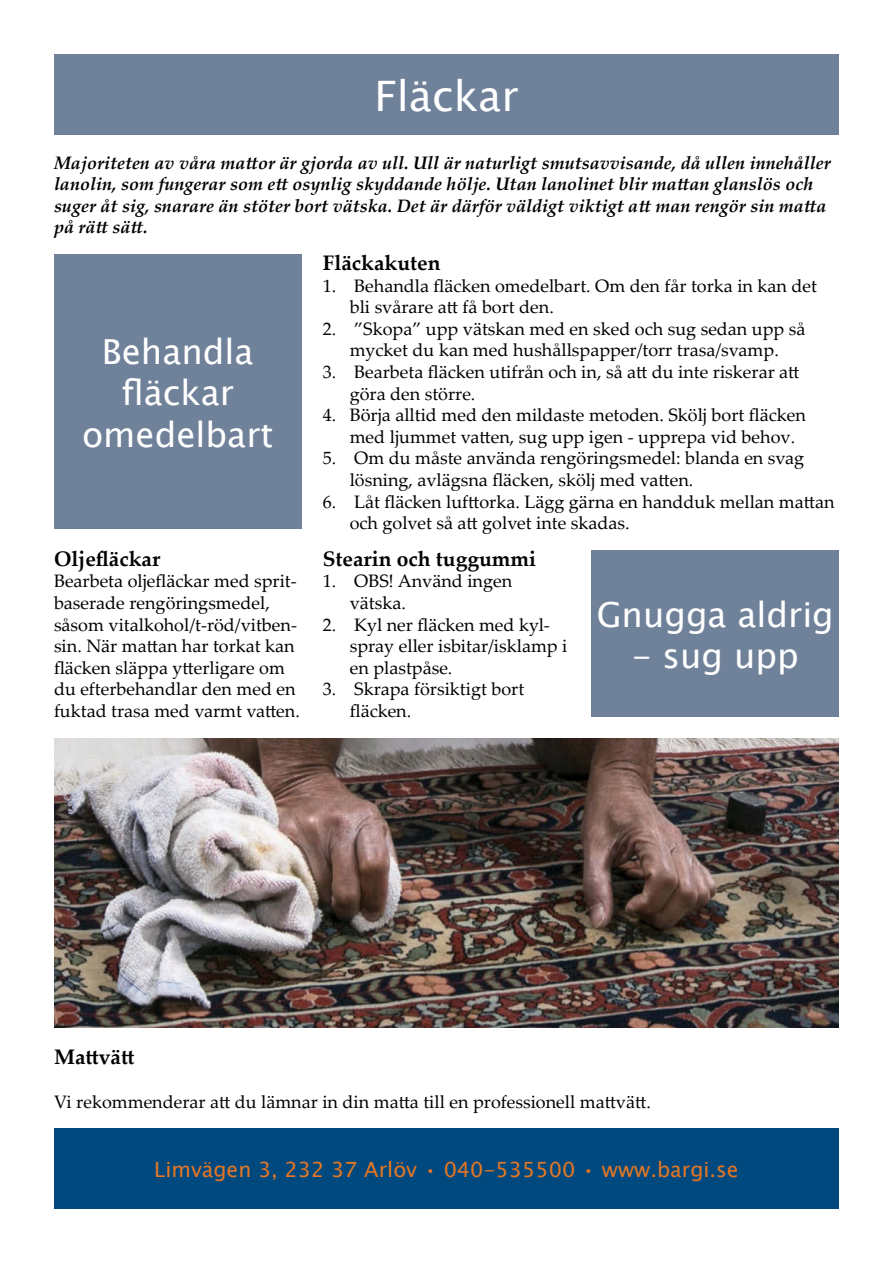
<style>
.page{position:relative;width:893px;height:1263px;background:#fff}
.page>*{position:absolute;margin:0;border:0;box-sizing:border-box;transform-origin:0 0}
.t1{font:42px "Lucida Sans Unicode";color:#fff}
.t2{font:34.5px/41.4px "Lucida Sans Unicode";color:#fff;text-align:center}
.t3{font:700 21px "Palatino Linotype";color:#000}
.t4{font:21px "Lucida Sans Unicode";color:#e47624}
.t5{font:18px/21.6px "Palatino Linotype";color:#000}
.t6{font:italic 700 18px/21.6px "Palatino Linotype";color:#000}
</style>
<div class="page">
<div style="left:54px;top:1129px;width:785px;height:80px;background:#00497e"></div>
<div style="left:54px;top:54px;width:785px;height:80px;background:#70829a"></div>
<div style="left:54px;top:255px;width:247px;height:274px;background:#70829a"></div>
<div style="left:591px;top:550px;width:248px;height:167px;background:#70829a"></div>
<img style="left:54px;top:738px;width:785px;height:290px">
<h1 class="t1" style="left:374px;top:62px;width:146px">Fläckar</h1>
<p class="t6" style="left:54px;top:151px;width:778px">Majoriteten av våra mattor är gjorda av ull. Ull är naturligt smutsavvisande, då ullen innehåller lanolin, som fungerar som ett osynlig skyddande hölje. Utan lanolinet blir mattan glanslös och suger åt sig, snarare än stöter bort vätska. Det är därför väldigt viktigt att man rengör sin matta på rätt sätt.</p>
<h2 class="t2" style="left:82px;top:331px;width:193px">Behandla fläckar omedelbart</h2>
<p class="t3" style="left:54px;top:544px;width:108px">Oljefläckar</p>
<p class="t5" style="left:54px;top:570px;width:247px">Bearbeta oljefläckar med sprit&shy;baserade rengöringsmedel, såsom vitalkohol/t-röd/vitben&shy;sin. När mattan har torkat kan fläcken släppa ytterligare om du efterbehandlar den med en fuktad trasa med varmt vatten.</p>
<p class="t3" style="left:323px;top:248px;width:119px">Fläckakuten</p>
<p class="t5" style="left:350px;top:274px;width:469px;text-indent:-27px">1. Behandla fläcken omedelbart. Om den får torka in kan det bli svårare att få bort den.</p>
<p class="t5" style="left:323px;top:317px;width:484px;text-align:center">2. ”Skopa” upp vätskan med en sked och sug sedan upp så mycket du kan med hushållspapper/torr trasa/svamp.</p>
<p class="t5" style="left:350px;top:360px;width:451px;text-indent:-27px">3. Bearbeta fläcken utifrån och in, så att du inte riskerar att göra den större.</p>
<p class="t5" style="left:350px;top:404px;width:458px;text-indent:-27px">4. Börja alltid med den mildaste metoden. Skölj bort fläcken med ljummet vatten, sug upp igen - upprepa vid behov.</p>
<p class="t5" style="left:350px;top:447px;width:456px;text-indent:-27px">5. Om du måste använda rengöringsmedel: blanda en svag lösning, avlägsna fläcken, skölj med vatten.</p>
<p class="t5" style="left:350px;top:490px;width:486px;text-indent:-27px">6. Låt fläcken lufttorka. Lägg gärna en handduk mellan mattan och golvet så att golvet inte skadas.</p>
<p class="t3" style="left:323px;top:544px;width:215px">Stearin och tuggummi</p>
<p class="t5" style="left:350px;top:570px;width:164px;text-indent:-27px">1. OBS! Använd ingen vätska.</p>
<p class="t5" style="left:350px;top:613px;width:219px;text-indent:-27px">2. Kyl ner fläcken med kyl&shy;spray eller isbitar/isklamp i en plastpåse.</p>
<p class="t5" style="left:350px;top:678px;width:176px;text-indent:-27px">3. Skrapa försiktigt bort fläcken.</p>
<h2 class="t2" style="left:597px;top:594px;width:239px">Gnugga aldrig</h2>
<h2 class="t2" style="left:632px;top:635px;width:169px">- sug upp</h2>
<p class="t3" style="left:54px;top:1042px;width:82px">Mattvätt</p>
<p class="t5" style="left:54px;top:1090px;width:598px">Vi rekommenderar att du lämnar in din matta till en professionell mattvätt.</p>
<p class="t4" style="left:154px;top:1153px;width:586px">Limvägen 3, 232 37 Arlöv • 040-535500 • www.bargi.se</p>
</div>
